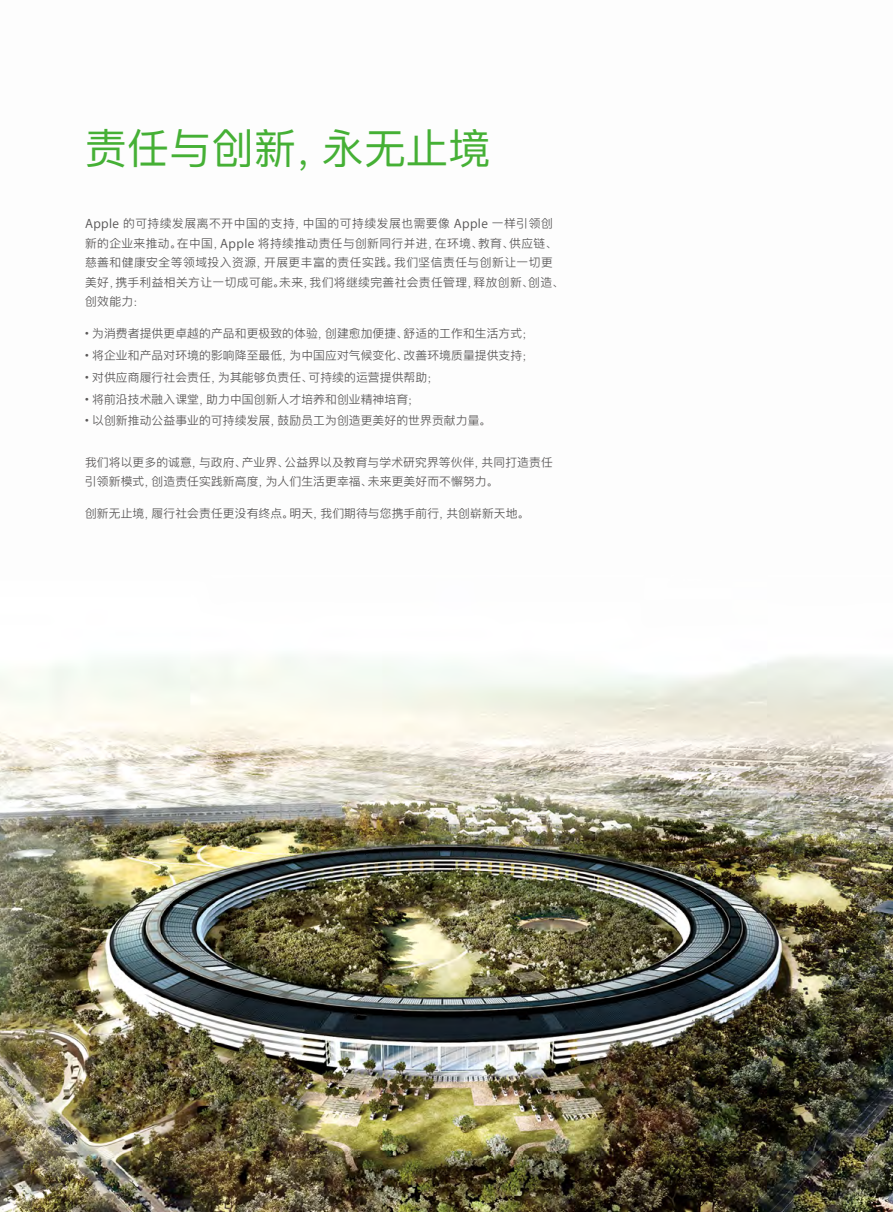
<style>
.page{position:relative;width:893px;height:1212px;background:#fff}
.page>*{position:absolute;margin:0;border:0;box-sizing:border-box;transform-origin:0 0}
.t1{font:500 48px "Han Hei SC";letter-spacing:.01em;color:#45b035}
.t2{font:13.5px/19.5px "Han Hei SC Text";letter-spacing:.01em;color:#595757}
.t3{font:13.5px/19.5px "Han Hei SC Text";letter-spacing:.035em;color:#595757}
.s1{font-family:"Myriad Set Text"}
</style>
<div class="page">
<img style="left:0;top:657px;width:892px;height:555px">
<h1 class="t1" style="left:85px;top:119px;width:407px">责任与创新，永无止境</h1>
<p class="t3" style="left:85px;top:213px;width:476px"><span class="s1">Apple</span> 的可持续发展离不开中国的支持，中国的可持续发展也需要像 <span class="s1">Apple</span> 一样引领创新的企业来推动。在中国，<span class="s1">Apple</span> 将持续推动责任与创新同行并进，在环境、教育、供应链、慈善和健康安全等领域投入资源，开展更丰富的责任实践。我们坚信责任与创新让一切更美好，携手利益相关方让一切成可能。未来，我们将继续完善社会责任管理，释放创新、创造、创效能力：</p>
<p class="t2" style="left:85px;top:324px;width:446px"><span class="s1">•</span> 为消费者提供更卓越的产品和更极致的体验，创建愈加便捷、舒适的工作和生活方式；</p>
<p class="t2" style="left:85px;top:345px;width:446px"><span class="s1">•</span> 将企业和产品对环境的影响降至最低，为中国应对气候变化、改善环境质量提供支持；</p>
<p class="t2" style="left:85px;top:367px;width:351px"><span class="s1">•</span> 对供应商履行社会责任，为其能够负责任、可持续的运营提供帮助；</p>
<p class="t2" style="left:85px;top:389px;width:332px"><span class="s1">•</span> 将前沿技术融入课堂，助力中国创新人才培养和创业精神培育；</p>
<p class="t2" style="left:85px;top:411px;width:403px"><span class="s1">•</span> 以创新推动公益事业的可持续发展，鼓励员工为创造更美好的世界贡献力量。</p>
<p class="t2" style="left:85px;top:452px;width:469px">我们将以更多的诚意，与政府、产业界、公益界以及教育与学术研究界等伙伴，共同打造责任引领新模式，创造责任实践新高度，为人们生活更幸福、未来更美好而不懈努力。</p>
<p class="t2" style="left:85px;top:504px;width:441px">创新无止境，履行社会责任更没有终点。明天，我们期待与您携手前行，共创崭新天地。</p>
</div>
